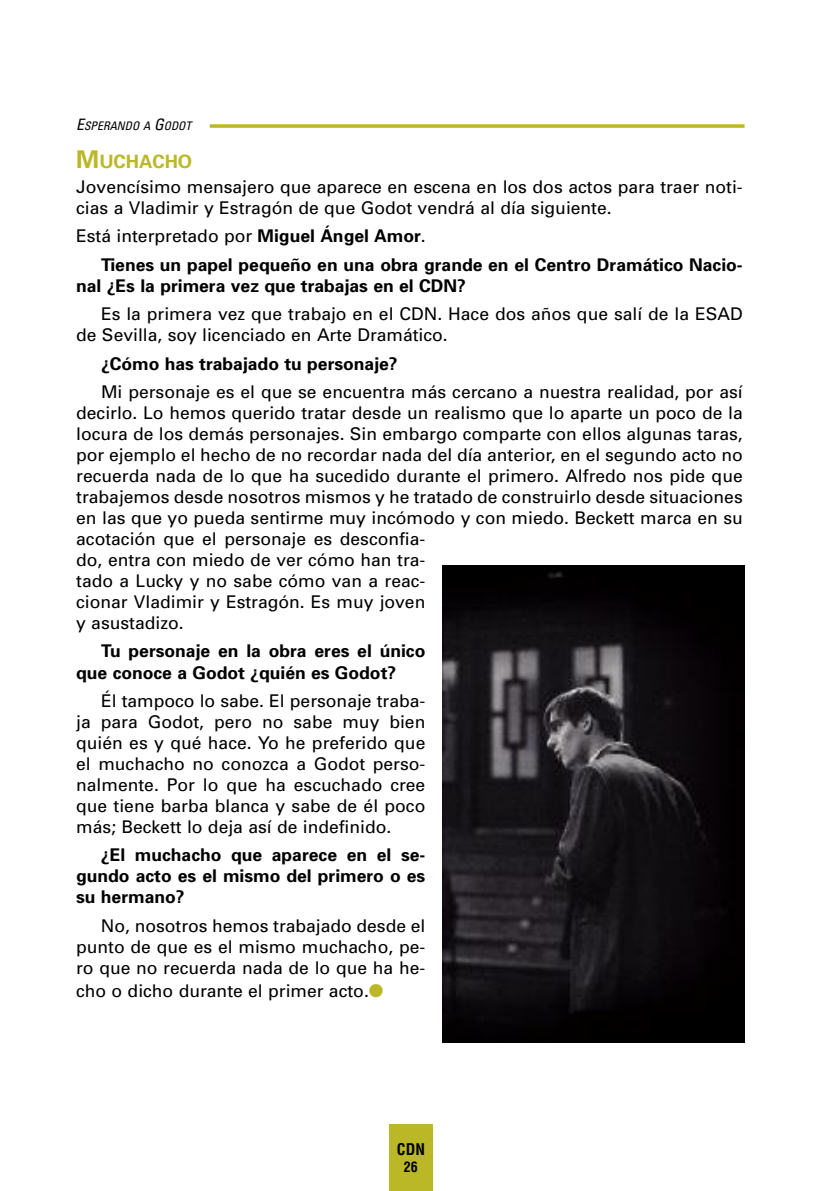
<style>
.page{position:relative;width:819px;height:1191px;background:#fff}
.page>*{position:absolute;margin:0;border:0;box-sizing:border-box;transform-origin:0 0}
.t1{font:700 18.38px "Univers";color:#bbb828}
.t2{font:17.5px/21px "Univers";color:#000}
.t3{font:700 17.5px/21px "Univers";color:#000}
.t4{font:700 condensed 15.75px "Helvetica";color:#000}
.t5{font:700 condensed 14px "Helvetica";color:#000}
.t6{font:italic condensed 11.9px "Univers";color:#000}
.s1{font-size:15.75px}
.s2{font-size:24.5px}
.s3{font-weight:400}
.s4{color:#bbb828}
</style>
<div class="page">
<svg style="left:210px;top:124px;width:534px;height:4px;background:#c3c042"></svg>
<div style="left:389px;top:1124px;width:43px;height:67px;background:#bbb828"></div>
<img style="left:443px;top:565px;width:301px;height:477px">
<p class="t6" style="left:76px;top:121px;width:117px"><span class="s1">E</span>SPERANDO A <span class="s1">G</span>ODOT</p>
<p class="t1" style="left:76px;top:155px;width:118px"><span class="s2">M</span>UCHACHO</p>
<p class="t2" style="left:76px;top:177px;width:668px">Jovencísimo mensajero que aparece en escena en los dos actos para traer noti&shy;cias a Vladimir y Estragón de que Godot vendrá al día siguiente.</p>
<p class="t3" style="left:101px;top:223px;width:643px;line-height:28.5px;text-indent:-25px"><span class="s3">Está interpretado por</span> Miguel Ángel Amor<span class="s3">.<br></span>Tienes un papel pequeño en una obra grande en el Centro Dramático Nacio-</p>
<p class="t3" style="left:76px;top:276px;width:391px">nal ¿Es la primera vez que trabajas en el CDN?</p>
<p class="t2" style="left:76px;top:305px;width:668px;text-indent:25px">Es la primera vez que trabajo en el CDN. Hace dos años que salí de la ESAD de Sevilla, soy licenciado en Arte Dramático.</p>
<p class="t3" style="left:101px;top:354px;width:298px">¿Cómo has trabajado tu personaje?</p>
<p class="t2" style="left:76px;top:383px;width:668px;text-indent:25px">Mi personaje es el que se encuentra más cercano a nuestra realidad, por así decirlo. Lo hemos querido tratar desde un realismo que lo aparte un poco de la locura de los demás personajes. Sin embargo comparte con ellos algunas taras, por ejemplo el hecho de no recordar nada del día anterior, en el segundo acto no recuerda nada de lo que ha sucedido durante el primero. Alfredo nos pide que trabajemos desde nosotros mismos y he tratado de construirlo desde situaciones en las que yo pueda sentirme muy incómodo y con miedo. Beckett marca en su acotación que el personaje es desconfia-<br>do, entra con miedo de ver cómo han tra-<br>tado a Lucky y no sabe cómo van a reac-<br>cionar Vladimir y Estragón. Es muy joven<br>y asustadizo.</p>
<p class="t3" style="left:76px;top:642px;width:351px;text-indent:25px">Tu personaje en la obra eres el único que conoce a Godot ¿quién es Godot?</p>
<p class="t2" style="left:76px;top:692px;width:351px;text-align:justify;text-indent:25px">Él tampoco lo sabe. El personaje traba&shy;ja para Godot, pero no sabe muy bien quién es y qué hace. Yo he preferido que el muchacho no conozca a Godot perso&shy;nalmente. Por lo que ha escuchado cree que tiene barba blanca y sabe de él poco más; Beckett lo deja así de indefinido.</p>
<p class="t3" style="left:76px;top:846px;width:351px;text-align:justify;text-indent:25px">¿El muchacho que aparece en el se&shy;gundo acto es el mismo del primero o es su hermano?</p>
<p class="t2" style="left:76px;top:916px;width:351px;text-align:justify;text-indent:25px">No, nosotros hemos trabajado desde el punto de que es el mismo muchacho, pe&shy;ro que no recuerda nada de lo que ha he-</p>
<p class="t2" style="left:76px;top:981px;width:309px">cho o dicho durante el primer acto.<span class="s4">●</span></p>
<p class="t4" style="left:397px;top:1140px;width:29px">CDN</p>
<p class="t5" style="left:404px;top:1159px;width:15px">26</p>
</div>
